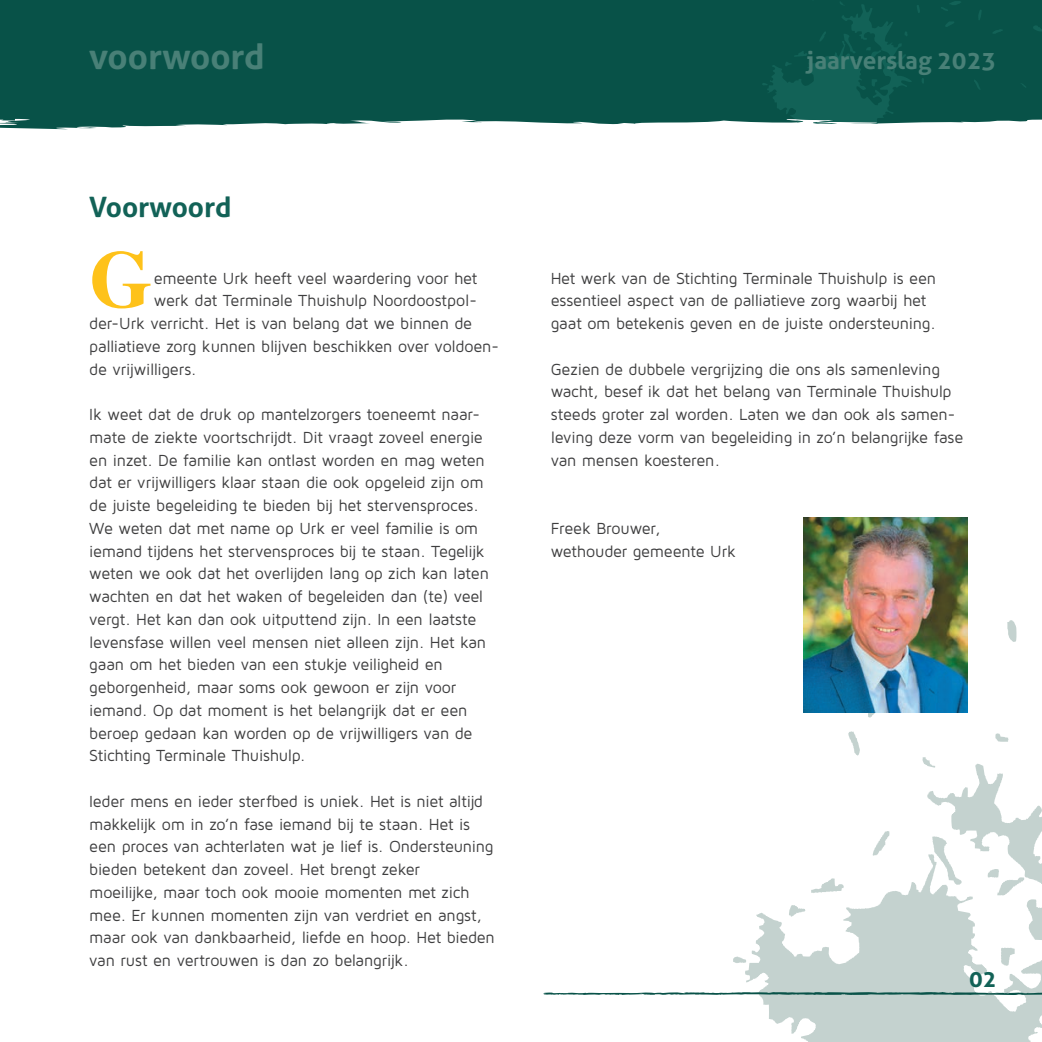
<style>
.page{position:relative;width:1042px;height:1042px;background:#fff}
.page>*{position:absolute;margin:0;border:0;box-sizing:border-box;transform-origin:0 0}
.t1{font:700 81.02px "Times";color:#fec21a}
.t2{font:700 35px "Aller";color:#498077}
.t3{font:700 28px "Aller";color:#126257}
.t4{font:700 24.5px "Aller";color:#498077}
.t5{font:700 22.75px "Aller";color:#126257}
.t6{font:16.62px/22.8px "Maven Pro";letter-spacing:-.015em;color:#3e3e3f}
</style>
<div class="page">
<svg style="left:1007px;top:620px;width:9px;height:22px"></svg>
<svg style="left:868px;top:712px;width:18px;height:5px"></svg>
<svg style="left:848px;top:731px;width:12px;height:24px"></svg>
<svg style="left:995px;top:733px;width:13px;height:9px"></svg>
<svg style="left:922px;top:757px;width:8px;height:7px"></svg>
<svg style="left:745px;top:764px;width:297px;height:278px"></svg>
<svg style="left:733px;top:956px;width:13px;height:7px"></svg>
<div style="left:0;top:0;width:1042px;height:129px;background:#085248"></div>
<svg style="left:941px;top:1px;width:20px;height:10px"></svg>
<svg style="left:978px;top:10px;width:3px;height:10px"></svg>
<svg style="left:945px;top:21px;width:9px;height:6px"></svg>
<svg style="left:1033px;top:25px;width:9px;height:7px"></svg>
<svg style="left:992px;top:29px;width:11px;height:5px"></svg>
<svg style="left:974px;top:80px;width:6px;height:10px"></svg>
<svg style="left:1020px;top:83px;width:6px;height:5px"></svg>
<svg style="left:762px;top:0;width:162px;height:129px;background:#186056"></svg>
<svg style="left:543px;top:992px;width:499px;height:3px"></svg>
<img style="left:804px;top:517px;width:163px;height:195px">
<h2 class="t2" style="left:89px;top:35px;width:177px">voorwoord</h2>
<h3 class="t3" style="left:89px;top:189px;width:144px">Voorwoord</h3>
<h1 class="t1" style="left:89px;top:202px;width:65px">G</h1>
<p class="t6" style="left:154px;top:266px;width:325px">emeente Urk heeft veel waardering voor het</p>
<p class="t6" style="left:154px;top:289px;width:325px">werk dat Terminale Thuishulp Noordoostpol-</p>
<p class="t6" style="left:89px;top:311px;width:384px">der-Urk verricht. Het is van belang dat we binnen de</p>
<p class="t6" style="left:89px;top:334px;width:411px">palliatieve zorg kunnen blijven beschikken over voldoen-</p>
<p class="t6" style="left:89px;top:357px;width:109px">de vrijwilligers.</p>
<p class="t6" style="left:89px;top:402px;width:401px">Ik weet dat de druk op mantelzorgers toeneemt naar&shy;mate de ziekte voortschrijdt. Dit vraagt zoveel energie en inzet. De familie kan ontlast worden en mag weten dat er vrijwilligers klaar staan die ook opgeleid zijn om de juiste begeleiding te bieden bij het stervensproces.<br>We weten dat met name op Urk er veel familie is om iemand tijdens het stervensproces bij te staan. Tegelijk weten we ook dat het overlijden lang op zich kan laten wachten en dat het waken of begeleiden dan (te) veel vergt. Het kan dan ook uitputtend zijn. In een laatste levensfase willen veel mensen niet alleen zijn. Het kan gaan om het bieden van een stukje veiligheid en geborgenheid, maar soms ook gewoon er zijn voor iemand. Op dat moment is het belangrijk dat er een beroep gedaan kan worden op de vrijwilligers van de Stichting Terminale Thuishulp.</p>
<p class="t6" style="left:89px;top:789px;width:407px">Ieder mens en ieder sterfbed is uniek. Het is niet altijd makkelijk om in zo’n fase iemand bij te staan. Het is een proces van achterlaten wat je lief is. Ondersteuning bieden betekent dan zoveel. Het brengt zeker<br>moeilijke, maar toch ook mooie momenten met zich mee. Er kunnen momenten zijn van verdriet en angst, maar ook van dankbaarheid, liefde en hoop. Het bieden van rust en vertrouwen is dan zo belangrijk.</p>
<h3 class="t4" style="left:807px;top:45px;width:191px">jaarverslag 2023</h3>
<p class="t6" style="left:551px;top:266px;width:387px">Het werk van de Stichting Terminale Thuishulp is een essentieel aspect van de palliatieve zorg waarbij het gaat om betekenis geven en de juiste ondersteuning.</p>
<p class="t6" style="left:551px;top:357px;width:414px">Gezien de dubbele vergrijzing die ons als samenleving wacht, besef ik dat het belang van Terminale Thuishulp steeds groter zal worden. Laten we dan ook als samen&shy;leving deze vorm van begeleiding in zo’n belangrijke fase van mensen koesteren.</p>
<p class="t6" style="left:551px;top:516px;width:187px">Freek Brouwer, wethouder gemeente Urk</p>
<h3 class="t5" style="left:969px;top:965px;width:29px">02</h3>
</div>
